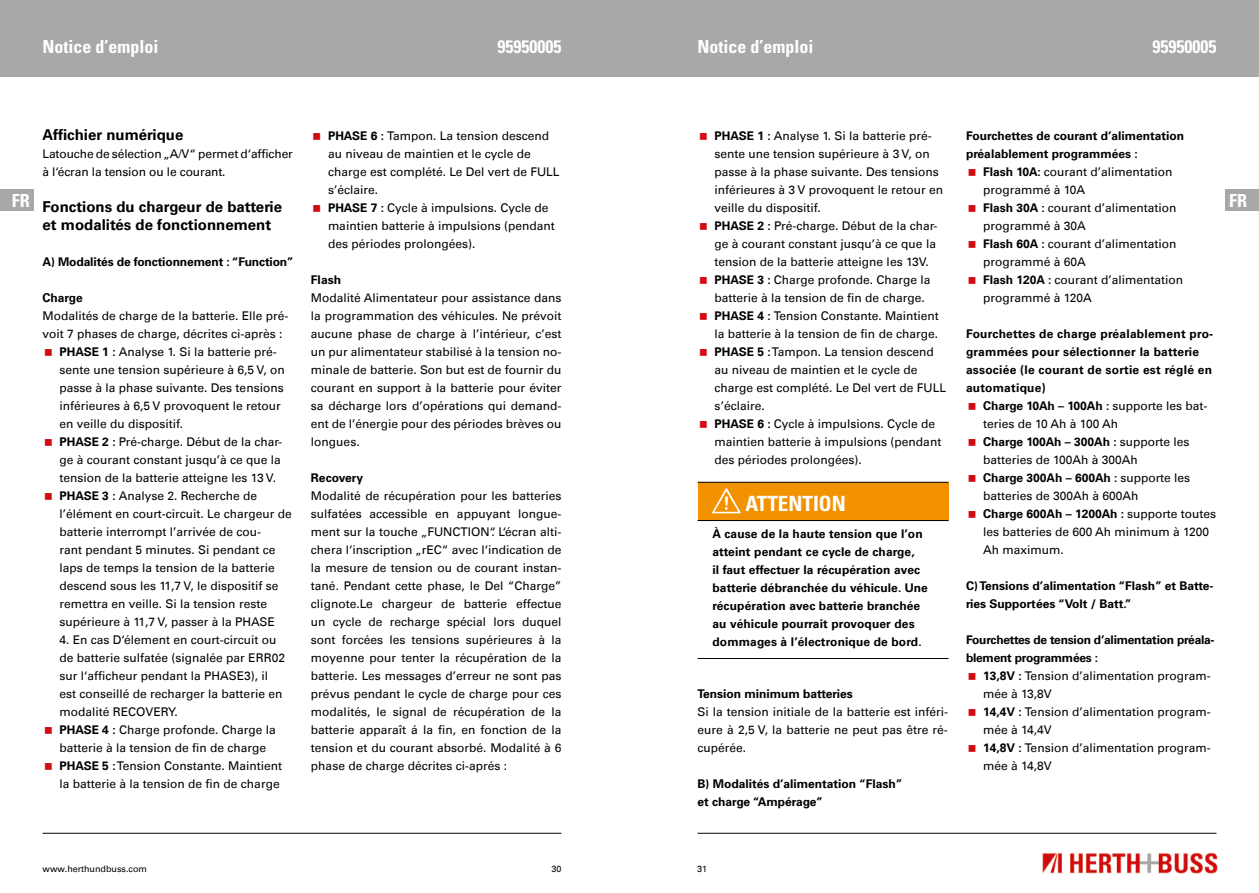
<style>
.page{position:relative;width:1259px;height:893px;background:#fff}
.page>*{position:absolute;margin:0;border:0;box-sizing:border-box;transform-origin:0 0}
.t1{font:700 condensed 21px "Univers";color:#fff}
.t2{font:700 condensed 18px "Univers";color:#fff}
.t3{font:700 15px/18px "Univers Com 65";color:#000}
.t4{font:12px/18px "Univers Com 55 Roman";color:#000}
.t5{font:700 12px/18px "Univers Com 65";letter-spacing:.01em;color:#000}
.t6{font:700 12px/18px "Univers";color:#000}
.t7{font:700 12px/18px "Univers Com 65";letter-spacing:-.02em;color:#000}
.t8{font:9px "Univers Com 55 Roman";color:#000}
.s1{font-family:"Univers Com 65";font-weight:700}
.s2{font-family:"Univers Com 55 Roman";font-weight:400}
</style>
<div class="page">
<div style="left:0;top:0;width:629px;height:77px;background:#a8a8a7"></div>
<div style="left:629px;top:0;width:630px;height:77px;background:#a8a8a7"></div>
<img style="left:1042px;top:852px;width:176px;height:22px">
<hr style="left:43px;top:833px;width:518px;height:1px;background:#000">
<hr style="left:697px;top:833px;width:519px;height:1px;background:#000">
<div style="left:1225px;top:189px;width:34px;height:21px;background:#a8a8a7"></div>
<div style="left:0;top:189px;width:34px;height:21px;background:#a8a8a7"></div>
<div style="left:697px;top:482px;width:251px;height:38px;background:#f39200"></div>
<hr style="left:697px;top:482px;width:251px;height:1px;background:#000">
<hr style="left:697px;top:520px;width:251px;height:1px;background:#000">
<hr style="left:697px;top:658px;width:251px;height:1px;background:#000">
<svg style="left:712px;top:488px;width:28px;height:25px"></svg>
<h2 class="t2" style="left:43px;top:35px;width:118px">Notice d’emploi</h2>
<h2 class="t2" style="left:497px;top:35px;width:65px">95950005</h2>
<h2 class="t2" style="left:697px;top:35px;width:118px">Notice d’emploi</h2>
<h2 class="t2" style="left:1152px;top:35px;width:65px">95950005</h2>
<p class="t3" style="left:43px;top:126px;width:142px">Affichier numérique</p>
<p class="t4" style="left:43px;top:145px;width:252px">Latouche de sélection „A/V“ permet d‘afficher à l‘écran la tension ou le courant.</p>
<p class="t3" style="left:43px;top:198px;width:241px">Fonctions du chargeur de batterie et modalités de fonctionnement</p>
<p class="t6" style="left:43px;top:252px;width:252px">A) Modalités de fonctionnement : “Function”</p>
<p class="t5" style="left:43px;top:289px;width:42px">Charge</p>
<p class="t4" style="left:43px;top:307px;width:248px">Modalités de charge de la batterie. Elle pré-</p>
<p class="t4" style="left:43px;top:325px;width:241px">voit 7 phases de charge, décrites ci-après :</p>
<p class="t4" style="left:60px;top:343px;width:219px"><span class="s1">PHASE 1 :</span> Analyse 1. Si la batterie pré-</p>
<p class="t4" style="left:60px;top:361px;width:227px">sente une tension supérieure à 6,5 V, on</p>
<p class="t4" style="left:60px;top:379px;width:226px">passe à la phase suivante. Des tensions</p>
<p class="t4" style="left:60px;top:397px;width:223px">inférieures à 6,5 V provoquent le retour</p>
<p class="t4" style="left:60px;top:415px;width:125px">en veille du dispositif.</p>
<p class="t4" style="left:60px;top:433px;width:224px"><span class="s1">PHASE 2 :</span> Pré-charge. Début de la char-</p>
<p class="t4" style="left:60px;top:451px;width:223px">ge à courant constant jusqu’à ce que la</p>
<p class="t4" style="left:60px;top:469px;width:218px">tension de la batterie atteigne les 13 V.</p>
<p class="t4" style="left:60px;top:487px;width:199px"><span class="s1">PHASE 3 :</span> Analyse 2. Recherche de</p>
<p class="t4" style="left:60px;top:505px;width:234px">l’élément en court-circuit. Le chargeur de</p>
<p class="t4" style="left:60px;top:523px;width:203px">batterie interrompt l’arrivée de cou-</p>
<p class="t4" style="left:60px;top:541px;width:218px">rant pendant 5 minutes. Si pendant ce</p>
<p class="t4" style="left:60px;top:559px;width:217px">laps de temps la tension de la batterie</p>
<p class="t4" style="left:60px;top:577px;width:220px">descend sous les 11,7 V, le dispositif se</p>
<p class="t4" style="left:60px;top:595px;width:209px">remettra en veille. Si la tension reste</p>
<p class="t4" style="left:60px;top:613px;width:217px">supérieure à 11,7 V, passer à la PHASE</p>
<p class="t4" style="left:60px;top:631px;width:227px">4. En cas D‘élement en court-circuit ou de batterie sulfatée (signalée par ERR02 sur l‘afficheur pendant la PHASE3), il est conseillé de recharger la batterie en modalité RECOVERY.<br><span class="s1">PHASE 4 :</span> Charge profonde. Charge la batterie à la tension de fin de charge <span class="s1">PHASE 5 :</span> Tension Constante. Maintient la batterie à la tension de fin de charge</p>
<p class="t4" style="left:714px;top:127px;width:233px"><span class="s1">PHASE 1 :</span> Analyse 1. Si la batterie pré&shy;sente une tension supérieure à 3 V, on passe à la phase suivante. Des tensions inférieures à 3 V provoquent le retour en veille du dispositif.<br><span class="s1">PHASE 2 :</span> Pré-charge. Début de la char&shy;ge à courant constant jusqu’à ce que la tension de la batterie atteigne les 13V.<br><span class="s1">PHASE 3 :</span> Charge profonde. Charge la batterie à la tension de fin de charge.<br><span class="s1">PHASE 4 :</span> Tension Constante. Maintient la batterie à la tension de fin de charge.<br><span class="s1">PHASE 5 :</span> Tampon. La tension descend au niveau de maintien et le cycle de charge est complété. Le Del vert de FULL s’éclaire.<br><span class="s1">PHASE 6 :</span> Cycle à impulsions. Cycle de maintien batterie à impulsions (pendant des périodes prolongées).</p>
<h1 class="t1" style="left:745px;top:490px;width:102px">ATTENTION</h1>
<p class="t5" style="left:712px;top:524px;width:217px">À cause de la haute tension que l’on atteint pendant ce cycle de charge,<br>il faut effectuer la récupération avec batterie débranchée du véhicule. Une récupération avec batterie branchée au véhicule pourrait provoquer des dommages à l’électronique de bord.</p>
<p class="t4" style="left:328px;top:127px;width:233px"><span class="s1">PHASE 6 :</span> Tampon. La tension descend au niveau de maintien et le cycle de charge est complété. Le Del vert de FULL s’éclaire.<br><span class="s1">PHASE 7 :</span> Cycle à impulsions. Cycle de maintien batterie à impulsions (pendant des périodes prolongées).</p>
<p class="t6" style="left:311px;top:270px;width:32px">Flash</p>
<p class="t4" style="left:311px;top:289px;width:252px;text-align:justify">Modalité Alimentateur pour assistance dans la programmation des véhicules. Ne prévoit aucune phase de charge à l’intérieur, c’est un pur alimentateur stabilisé à la tension no&shy;minale de batterie. Son but est de fournir du courant en support à la batterie pour éviter sa décharge lors d’opérations qui demand&shy;ent de l’énergie pour des périodes brèves ou longues.</p>
<p class="t6" style="left:311px;top:468px;width:54px">Recovery</p>
<p class="t4" style="left:311px;top:487px;width:252px;text-align:justify">Modalité de récupération pour les batteries sulfatées accessible en appuyant longue&shy;ment sur la touche „FUNCTION“. L‘écran alti&shy;chera l‘inscription „rEC“ avec l‘indication de la mesure de tension ou de courant instan&shy;tané. Pendant cette phase, le Del “Charge” clignote.Le chargeur de batterie effectue un cycle de recharge spécial lors duquel sont forcées les tensions supérieures à la moyenne pour tenter la récupération de la batterie. Les messages d’erreur ne sont pas prévus pendant le cycle de charge pour ces modalités, le signal de récupération de la batterie apparaît á la fin, en fonction de la tension et du courant absorbé. Modalité à 6 phase de charge décrites ci-aprés :</p>
<p class="t5" style="left:966px;top:127px;width:220px">Fourchettes de courant d’alimentation préalablement programmées :</p>
<p class="t4" style="left:983px;top:163px;width:202px"><span class="s1">Flash 10A:</span> courant d’alimentation programmé à 10A<br><span class="s1">Flash 30A :</span> courant d’alimentation programmé à 30A<br><span class="s1">Flash 60A :</span> courant d’alimentation programmé à 60A<br><span class="s1">Flash 120A :</span> courant d’alimentation programmé à 120A</p>
<p class="t5" style="left:966px;top:325px;width:249px">Fourchettes de charge préalablement pro&shy;grammées pour sélectionner la batterie associée (le courant de sortie est réglé en automatique)</p>
<p class="t5" style="left:983px;top:397px;width:226px">Charge 10Ah – 100Ah : <span class="s2">supporte les bat-</span></p>
<p class="t4" style="left:983px;top:415px;width:137px">teries de 10 Ah à 100 Ah</p>
<p class="t5" style="left:983px;top:433px;width:208px">Charge 100Ah – 300Ah : <span class="s2">supporte les</span></p>
<p class="t4" style="left:983px;top:451px;width:156px">batteries de 100Ah à 300Ah</p>
<p class="t5" style="left:983px;top:469px;width:209px">Charge 300Ah – 600Ah : <span class="s2">supporte les</span></p>
<p class="t4" style="left:983px;top:487px;width:157px">batteries de 300Ah à 600Ah</p>
<p class="t5" style="left:983px;top:505px;width:235px">Charge 600Ah – 1200Ah : <span class="s2">supporte toutes</span></p>
<p class="t4" style="left:983px;top:523px;width:228px">les batteries de 600 Ah minimum à 1200<br>Ah maximum.</p>
<p class="t6" style="left:966px;top:576px;width:249px">C) Tensions d’alimentation “Flash” et Batte&shy;ries Supportées “Volt / Batt.”</p>
<p class="t7" style="left:966px;top:631px;width:250px">Fourchettes de tension d’alimentation préala&shy;blement programmées :</p>
<p class="t4" style="left:983px;top:667px;width:229px"><span class="s1">13,8V :</span> Tension d’alimentation program&shy;mée à 13,8V<br><span class="s1">14,4V :</span> Tension d’alimentation program&shy;mée à 14,4V<br><span class="s1">14,8V :</span> Tension d’alimentation program&shy;mée à 14,8V</p>
<h2 class="t2" style="left:12px;top:189px;width:19px">FR</h2>
<h2 class="t2" style="left:1229px;top:189px;width:19px">FR</h2>
<p class="t6" style="left:697px;top:684px;width:157px">Tension minimum batteries</p>
<p class="t4" style="left:697px;top:703px;width:252px;text-align:justify">Si la tension initiale de la batterie est inféri&shy;eure à 2,5 V, la batterie ne peut pas être ré&shy;cupérée.</p>
<p class="t6" style="left:697px;top:774px;width:206px">B) Modalités d’alimentation “Flash” et charge “Ampérage”</p>
<p class="t8" style="left:43px;top:863px;width:106px">www.herthundbuss.com</p>
<p class="t8" style="left:551px;top:863px;width:12px">30</p>
<p class="t8" style="left:697px;top:863px;width:12px">31</p>
</div>
